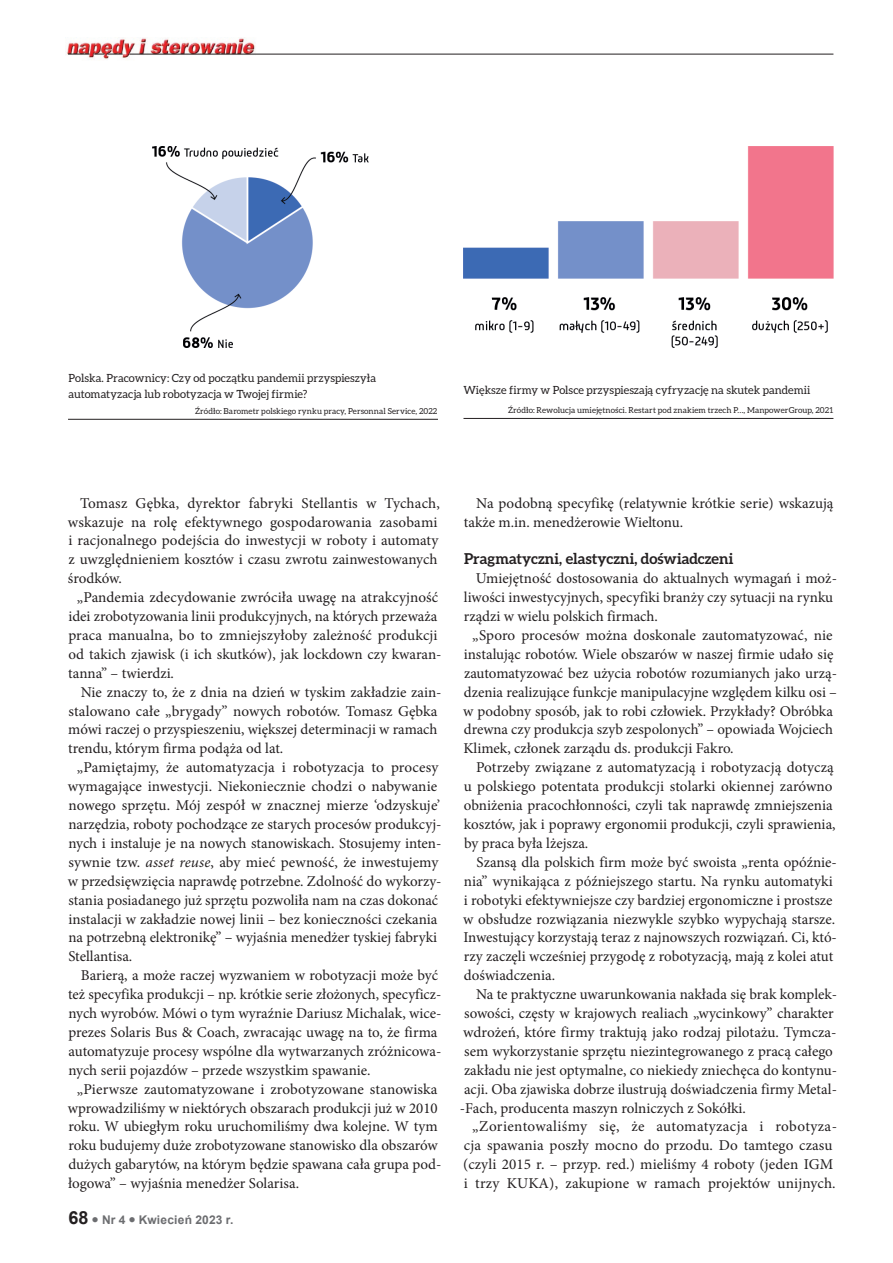
<style>
.page{position:relative;width:893px;height:1263px;background:#fff}
.page>*{position:absolute;margin:0;border:0;box-sizing:border-box;transform-origin:0 0}
.t1{font:15px/18.9px "Minion Pro";color:#231f20}
.t2{font:15px "Minion Pro";letter-spacing:.025em;color:#231f20}
.t3{font:700 15px "Aleo";letter-spacing:.005em;color:#231f20}
.t4{font:700 12px "Arial";letter-spacing:.015em;color:#6c6d70}
.t5{font:11.25px/15.9px "Aleo";letter-spacing:.005em;color:#231f20}
.t6{font:8.25px "Aleo";letter-spacing:.01em;color:#231f20}
.s1{font-style:italic}
.s2{font-size:18px;color:#231f20}
</style>
<div class="page">
<img style="left:66px;top:38px;width:191px;height:21px">
<hr style="left:129px;top:54px;width:704px;height:1px;background:#231f20">
<svg style="left:68px;top:54px;width:55px;height:1px"></svg>
<img style="left:463px;top:147px;width:370px;height:201px">
<hr style="left:463px;top:418px;width:370px;height:1px;background:#231f20">
<hr style="left:68px;top:419px;width:370px;height:1px;background:#231f20">
<img style="left:152px;top:147px;width:216px;height:200px">
<p class="t5" style="left:69px;top:370px;width:309px">Polska. Pracownicy: Czy od początku pandemii przyspieszyła automatyzacja lub robotyzacja w Twojej firmie?</p>
<p class="t6" style="left:195px;top:406px;width:244px">Źródło: Barometr polskiego rynku pracy, Personnal Service, 2022</p>
<p class="t5" style="left:463px;top:382px;width:349px">Większe firmy w Polsce przyspieszają cyfryzację na skutek pandemii</p>
<p class="t6" style="left:508px;top:406px;width:326px">Źródło: Rewolucja umiejętności. Restart pod znakiem trzech P…, ManpowerGroup, 2021</p>
<p class="t1" style="left:80px;top:493px;width:361px">Tomasz Gębka, dyrektor fabryki Stellantis w Tychach,</p>
<p class="t1" style="left:68px;top:512px;width:371px">wskazuje na rolę efektywnego gospodarowania zasobami</p>
<p class="t1" style="left:68px;top:531px;width:371px">i racjonalnego podejścia do inwestycji w roboty i automaty</p>
<p class="t1" style="left:69px;top:550px;width:370px">z uwzględnieniem kosztów i czasu zwrotu zainwestowanych</p>
<p class="t1" style="left:68px;top:569px;width:55px">środków.</p>
<p class="t1" style="left:77px;top:588px;width:363px">„Pandemia zdecydowanie zwróciła uwagę na atrakcyjność</p>
<p class="t1" style="left:68px;top:607px;width:370px">idei zrobotyzowania linii produkcyjnych, na których przeważa</p>
<p class="t1" style="left:68px;top:626px;width:371px">praca manualna, bo to zmniejszyłoby zależność produkcji</p>
<p class="t1" style="left:68px;top:645px;width:375px">od takich zjawisk (i ich skutków), jak lockdown czy kwaran-</p>
<p class="t1" style="left:68px;top:664px;width:107px">tanna” – twierdzi.</p>
<p class="t1" style="left:81px;top:682px;width:362px">Nie znaczy to, że z dnia na dzień w tyskim zakładzie zain-</p>
<p class="t1" style="left:69px;top:701px;width:370px">stalowano całe „brygady” nowych robotów. Tomasz Gębka</p>
<p class="t1" style="left:68px;top:720px;width:371px">mówi raczej o przyspieszeniu, większej determinacji w ramach</p>
<p class="t1" style="left:68px;top:739px;width:217px">trendu, którym firma podąża od lat.</p>
<p class="t1" style="left:77px;top:758px;width:363px">„Pamiętajmy, że automatyzacja i robotyzacja to procesy</p>
<p class="t1" style="left:68px;top:777px;width:371px">wymagające inwestycji. Niekoniecznie chodzi o nabywanie</p>
<p class="t1" style="left:68px;top:796px;width:373px">nowego sprzętu. Mój zespół w znacznej mierze ‘odzyskuje’</p>
<p class="t1" style="left:68px;top:815px;width:375px">narzędzia, roboty pochodzące ze starych procesów produkcyj-</p>
<p class="t1" style="left:68px;top:834px;width:375px">nych i instaluje je na nowych stanowiskach. Stosujemy inten-</p>
<p class="t1" style="left:69px;top:853px;width:371px">sywnie tzw. <span class="s1">asset reuse</span>, aby mieć pewność, że inwestujemy</p>
<p class="t1" style="left:68px;top:871px;width:375px">w przedsięwzięcia naprawdę potrzebne. Zdolność do wykorzy-</p>
<p class="t1" style="left:69px;top:890px;width:371px">stania posiadanego już sprzętu pozwoliła nam na czas dokonać</p>
<p class="t1" style="left:68px;top:909px;width:371px">instalacji w zakładzie nowej linii – bez konieczności czekania</p>
<p class="t1" style="left:68px;top:928px;width:370px">na potrzebną elektronikę” – wyjaśnia menedżer tyskiej fabryki</p>
<p class="t1" style="left:68px;top:947px;width:66px">Stellantisa.</p>
<p class="t1" style="left:81px;top:966px;width:359px">Barierą, a może raczej wyzwaniem w robotyzacji może być</p>
<p class="t1" style="left:68px;top:985px;width:375px">też specyfika produkcji – np. krótkie serie złożonych, specyficz-</p>
<p class="t1" style="left:68px;top:1004px;width:375px">nych wyrobów. Mówi o tym wyraźnie Dariusz Michalak, wice-</p>
<p class="t1" style="left:68px;top:1023px;width:371px">prezes Solaris Bus &amp; Coach, zwracając uwagę na to, że firma</p>
<p class="t1" style="left:69px;top:1042px;width:374px">automatyzuje procesy wspólne dla wytwarzanych zróżnicowa-</p>
<p class="t1" style="left:68px;top:1060px;width:304px">nych serii pojazdów – przede wszystkim spawanie.</p>
<p class="t1" style="left:77px;top:1079px;width:362px">„Pierwsze zautomatyzowane i zrobotyzowane stanowiska</p>
<p class="t1" style="left:68px;top:1098px;width:371px">wprowadziliśmy w niektórych obszarach produkcji już w 2010</p>
<p class="t1" style="left:68px;top:1117px;width:371px">roku. W ubiegłym roku uruchomiliśmy dwa kolejne. W tym</p>
<p class="t1" style="left:68px;top:1136px;width:371px">roku budujemy duże zrobotyzowane stanowisko dla obszarów</p>
<p class="t1" style="left:68px;top:1155px;width:375px">dużych gabarytów, na którym będzie spawana cała grupa pod-</p>
<p class="t1" style="left:68px;top:1174px;width:233px">łogowa” – wyjaśnia menedżer Solarisa.</p>
<p class="t4" style="left:68px;top:1211px;width:166px"><span class="s2">68</span> ● Nr 4 ● Kwiecień 2023 r.</p>
<p class="t1" style="left:464px;top:493px;width:371px;text-indent:13px">Na podobną specyfikę (relatywnie krótkie serie) wskazują także m.in. menedżerowie Wieltonu.</p>
<p class="t3" style="left:464px;top:550px;width:271px">Pragmatyczni, elastyczni, doświadczeni</p>
<p class="t1" style="left:476px;top:569px;width:363px">Umiejętność dostosowania do aktualnych wymagań i moż-</p>
<p class="t1" style="left:464px;top:588px;width:371px">liwości inwestycyjnych, specyfiki branży czy sytuacji na rynku</p>
<p class="t1" style="left:464px;top:607px;width:196px">rządzi w wielu polskich firmach.</p>
<p class="t1" style="left:472px;top:626px;width:362px">„Sporo procesów można doskonale zautomatyzować, nie</p>
<p class="t1" style="left:464px;top:645px;width:371px">instalując robotów. Wiele obszarów w naszej firmie udało się</p>
<p class="t1" style="left:464px;top:664px;width:374px">zautomatyzować bez użycia robotów rozumianych jako urzą-</p>
<p class="t1" style="left:464px;top:682px;width:375px">dzenia realizujące funkcje manipulacyjne względem kilku osi –</p>
<p class="t1" style="left:463px;top:701px;width:371px">w podobny sposób, jak to robi człowiek. Przykłady? Obróbka</p>
<p class="t1" style="left:464px;top:720px;width:371px">drewna czy produkcja szyb zespolonych” – opowiada Wojciech</p>
<p class="t1" style="left:463px;top:739px;width:272px">Klimek, członek zarządu ds. produkcji Fakro.</p>
<p class="t1" style="left:476px;top:758px;width:359px">Potrzeby związane z automatyzacją i robotyzacją dotyczą</p>
<p class="t1" style="left:464px;top:777px;width:370px">u polskiego potentata produkcji stolarki okiennej zarówno</p>
<p class="t1" style="left:464px;top:796px;width:370px">obniżenia pracochłonności, czyli tak naprawdę zmniejszenia</p>
<p class="t1" style="left:464px;top:815px;width:373px">kosztów, jak i poprawy ergonomii produkcji, czyli sprawienia,</p>
<p class="t1" style="left:464px;top:834px;width:126px">by praca była lżejsza.</p>
<p class="t1" style="left:477px;top:853px;width:362px">Szansą dla polskich firm może być swoista „renta opóźnie-</p>
<p class="t1" style="left:464px;top:871px;width:370px">nia” wynikająca z późniejszego startu. Na rynku automatyki</p>
<p class="t1" style="left:464px;top:890px;width:370px">i robotyki efektywniejsze czy bardziej ergonomiczne i prostsze</p>
<p class="t1" style="left:463px;top:909px;width:374px">w obsłudze rozwiązania niezwykle szybko wypychają starsze.</p>
<p class="t1" style="left:463px;top:928px;width:375px">Inwestujący korzystają teraz z najnowszych rozwiązań. Ci, któ-</p>
<p class="t1" style="left:464px;top:947px;width:371px">rzy zaczęli wcześniej przygodę z robotyzacją, mają z kolei atut</p>
<p class="t1" style="left:464px;top:966px;width:93px">doświadczenia.</p>
<p class="t1" style="left:476px;top:985px;width:362px">Na te praktyczne uwarunkowania nakłada się brak komplek-</p>
<p class="t1" style="left:464px;top:1004px;width:371px">sowości, częsty w krajowych realiach „wycinkowy” charakter</p>
<p class="t1" style="left:463px;top:1023px;width:375px">wdrożeń, które firmy traktują jako rodzaj pilotażu. Tymcza-</p>
<p class="t1" style="left:464px;top:1042px;width:370px">sem wykorzystanie sprzętu niezintegrowanego z pracą całego</p>
<p class="t1" style="left:464px;top:1060px;width:374px">zakładu nie jest optymalne, co niekiedy zniechęca do kontynu-</p>
<p class="t1" style="left:464px;top:1079px;width:374px">acji. Oba zjawiska dobrze ilustrują doświadczenia firmy Metal-</p>
<p class="t1" style="left:460px;top:1098px;width:288px">-Fach, producenta maszyn rolniczych z Sokółki.</p>
<p class="t2" style="left:472px;top:1116px;width:366px">„Zorientowaliśmy się, że automatyzacja i robotyza-</p>
<p class="t1" style="left:464px;top:1136px;width:370px">cja spawania poszły mocno do przodu. Do tamtego czasu</p>
<p class="t1" style="left:463px;top:1155px;width:372px">(czyli 2015 r. – przyp. red.) mieliśmy 4 roboty (jeden IGM</p>
<p class="t1" style="left:464px;top:1174px;width:373px">i trzy KUKA), zakupione w ramach projektów unijnych.</p>
</div>
